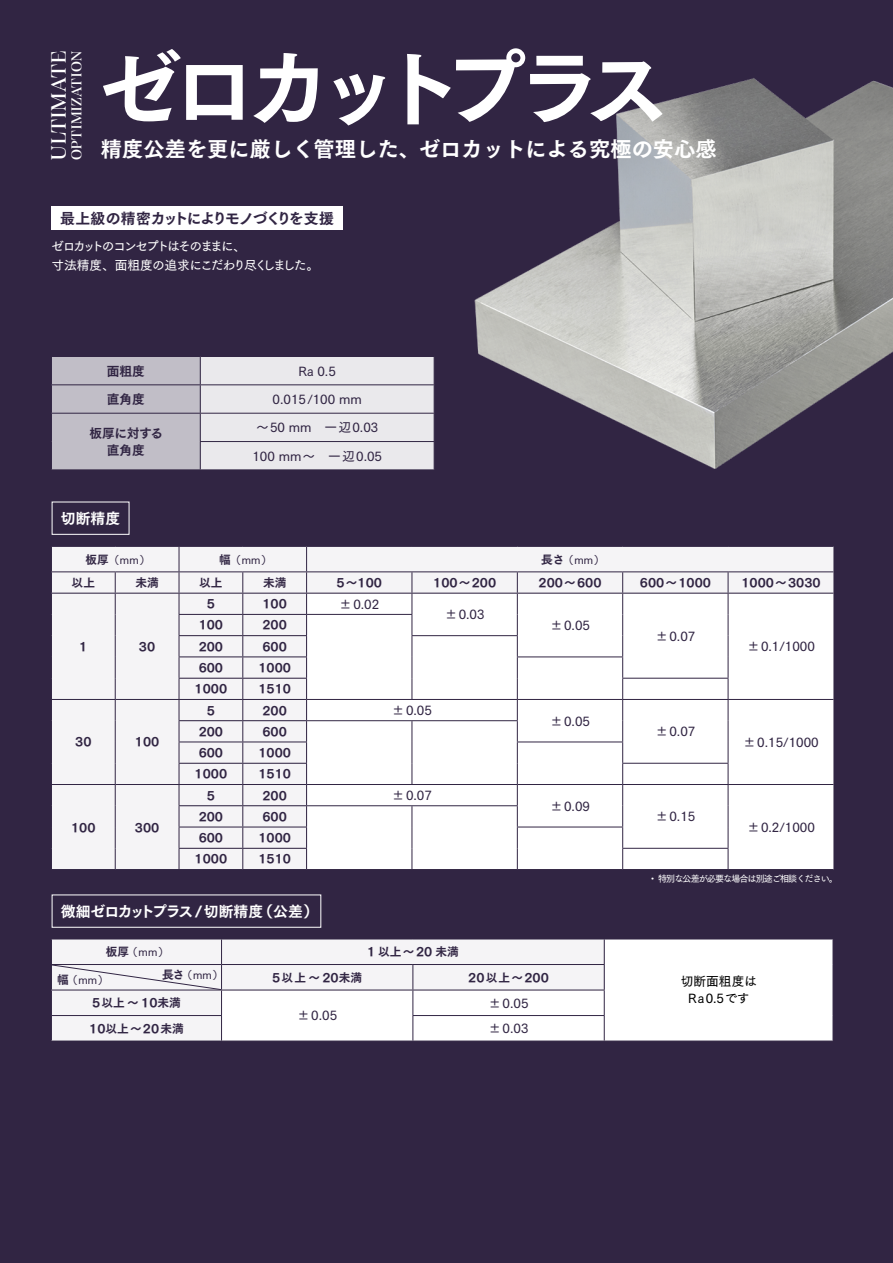
<style>
.page{position:relative;width:893px;height:1263px;background:#312543}
.page>*{position:absolute;margin:0;border:0;box-sizing:border-box;transform-origin:0 0}
.t1{font:82.95px "Tsuku Go Pro E";letter-spacing:-.165em;color:#fff}
.t2{font:21.3px "Tsuku Go Pro E";color:#fff}
.t3{font:21.3px "Cotford Var";letter-spacing:.05em;color:#fff}
.t4{font:14.85px "Tsuku Go Pro E";letter-spacing:-.095em;color:#312543}
.t5{font:14.85px "Tsuku Go Pro E";letter-spacing:-.06em;color:#fff}
.t6{font:14.85px "Tsuku Go Pro E";letter-spacing:-.005em;color:#fff}
.t7{font:14.55px "Cotford Var";letter-spacing:.05em;color:#fff}
.t8{font:12.75px "Tsuku Go Pro D";color:#312543}
.t9{font:12.75px/18.1px "Tsuku Go Pro D";letter-spacing:-.15em;color:#fff}
.t10{font:12.75px/17px "Tsuku Go Pro D";color:#000;text-align:center}
.t11{font:12.75px/17px "Tsuku Go Pro E";letter-spacing:-.02em;color:#312543;text-align:center}
.t12{font:12.75px "Tsuku Go Pro E";color:#312543}
.t13{font:11.7px "Tsuku Go Pro E";color:#312543}
.t14{font:10.65px "Tsuku Go Pro D";letter-spacing:-.1em;color:#312543}
.t15{font:9px "Tsuku Go Pro D";letter-spacing:-.1em;color:#fff}
.s1{font-family:"Tsuku Go Pro E";font-size:11.7px}
</style>
<div class="page">
<img style="left:464px;top:68px;width:429px;height:408px">
<svg style="left:51px;top:356px;width:384px;height:114px;background:#d2d0d7"></svg>
<hr style="left:200px;top:469px;width:235px;height:1px;background:#312543">
<hr style="left:51px;top:869px;width:64px;height:1px;background:#312543">
<hr style="left:115px;top:869px;width:64px;height:1px;background:#312543">
<hr style="left:728px;top:869px;width:105px;height:1px;background:#312543">
<hr style="left:307px;top:869px;width:105px;height:1px;background:#312543">
<hr style="left:412px;top:869px;width:105px;height:1px;background:#312543">
<hr style="left:517px;top:869px;width:106px;height:1px;background:#312543">
<hr style="left:179px;top:869px;width:64px;height:1px;background:#312543">
<hr style="left:243px;top:869px;width:64px;height:1px;background:#312543">
<svg style="left:51px;top:546px;width:782px;height:323px"></svg>
<hr style="left:623px;top:869px;width:105px;height:1px;background:#312543">
<svg style="left:605px;top:939px;width:228px;height:102px"></svg>
<hr style="left:51px;top:938px;width:171px;height:1px;background:#312543">
<hr style="left:222px;top:938px;width:191px;height:1px;background:#312543">
<hr style="left:413px;top:938px;width:191px;height:1px;background:#312543">
<hr style="left:604px;top:938px;width:229px;height:1px;background:#312543">
<svg style="left:833px;top:939px;width:1px;height:102px"></svg>
<hr style="left:604px;top:1041px;width:229px;height:1px;background:#312543">
<hr style="left:51px;top:1041px;width:171px;height:1px;background:#312543">
<hr style="left:222px;top:1041px;width:191px;height:1px;background:#312543">
<hr style="left:413px;top:1041px;width:191px;height:1px;background:#312543">
<svg style="left:51px;top:939px;width:554px;height:102px"></svg>
<div style="left:52px;top:206px;width:291px;height:24px;background:#fff"></div>
<h2 class="t3" style="left:44px;top:160px;width:111px;rotate:-90deg">ULTIMATE</h2>
<p class="t7" style="left:67px;top:160px;width:111px;rotate:-90deg">OPTIMIZATION</p>
<h1 class="t1" style="left:99px;top:14px;width:572px">ゼロカットプラス</h1>
<h2 class="t2" style="left:101px;top:130px;width:617px">精度公差を更に厳しく管理した、ゼロカットによる究極の安心感</h2>
<p class="t4" style="left:60px;top:205px;width:275px">最上級の精密カットによりモノづくりを支援</p>
<p class="t9" style="left:51px;top:236px;width:270px">ゼロカットのコンセプトはそのままに、<br>寸法精度、面粗度の追求にこだわり尽くしました。</p>
<p class="t12" style="left:107px;top:359px;width:40px">面粗度</p>
<p class="t8" style="left:299px;top:360px;width:39px">Ra 0.5</p>
<p class="t12" style="left:107px;top:388px;width:40px">直角度</p>
<p class="t8" style="left:273px;top:388px;width:91px">0.015/100 mm</p>
<p class="t11" style="left:90px;top:423px;width:75px">板厚に対する直角度</p>
<p class="t8" style="left:256px;top:417px;width:124px">～50 mm　一辺 0.03</p>
<p class="t8" style="left:252px;top:445px;width:131px">100 mm～　一辺0.05</p>
<p class="t6" style="left:61px;top:505px;width:61px">切断精度</p>
<p class="t14" style="left:86px;top:551px;width:66px"><span class="s1">板厚</span>（ｍｍ）</p>
<p class="t14" style="left:219px;top:551px;width:54px"><span class="s1">幅</span>（ｍｍ）</p>
<p class="t14" style="left:541px;top:551px;width:65px"><span class="s1">長さ</span>（ｍｍ）</p>
<p class="t13" style="left:72px;top:572px;width:25px">以上</p>
<p class="t13" style="left:135px;top:572px;width:25px">未満</p>
<p class="t13" style="left:199px;top:572px;width:25px">以上</p>
<p class="t13" style="left:263px;top:572px;width:25px">未満</p>
<p class="t13" style="left:337px;top:572px;width:47px">5～100</p>
<p class="t13" style="left:433px;top:572px;width:65px">100～200</p>
<p class="t13" style="left:538px;top:572px;width:65px">200～600</p>
<p class="t13" style="left:640px;top:572px;width:73px">600～1000</p>
<p class="t13" style="left:741px;top:572px;width:81px">1000～3030</p>
<p class="t13" style="left:79px;top:636px;width:10px">1</p>
<p class="t13" style="left:139px;top:636px;width:18px">30</p>
<p class="t13" style="left:75px;top:731px;width:18px">30</p>
<p class="t13" style="left:135px;top:731px;width:26px">100</p>
<p class="t13" style="left:71px;top:817px;width:26px">100</p>
<p class="t13" style="left:135px;top:817px;width:26px">300</p>
<p class="t13" style="left:207px;top:593px;width:10px">5</p>
<p class="t13" style="left:262px;top:593px;width:26px">100</p>
<p class="t8" style="left:339px;top:593px;width:41px">±0.02</p>
<p class="t13" style="left:199px;top:614px;width:26px">100</p>
<p class="t13" style="left:262px;top:614px;width:26px">200</p>
<p class="t13" style="left:199px;top:636px;width:26px">200</p>
<p class="t13" style="left:262px;top:636px;width:26px">600</p>
<p class="t13" style="left:199px;top:657px;width:26px">600</p>
<p class="t13" style="left:258px;top:657px;width:34px">1000</p>
<p class="t13" style="left:195px;top:678px;width:34px">1000</p>
<p class="t13" style="left:258px;top:678px;width:34px">1510</p>
<p class="t13" style="left:207px;top:700px;width:10px">5</p>
<p class="t13" style="left:262px;top:700px;width:26px">200</p>
<p class="t8" style="left:392px;top:699px;width:41px">±0.05</p>
<p class="t13" style="left:199px;top:721px;width:26px">200</p>
<p class="t13" style="left:262px;top:721px;width:26px">600</p>
<p class="t13" style="left:199px;top:742px;width:26px">600</p>
<p class="t13" style="left:258px;top:742px;width:34px">1000</p>
<p class="t13" style="left:195px;top:763px;width:34px">1000</p>
<p class="t13" style="left:258px;top:763px;width:34px">1510</p>
<p class="t13" style="left:207px;top:785px;width:10px">5</p>
<p class="t13" style="left:262px;top:785px;width:26px">200</p>
<p class="t8" style="left:392px;top:784px;width:41px">±0.07</p>
<p class="t13" style="left:199px;top:806px;width:26px">200</p>
<p class="t13" style="left:262px;top:806px;width:26px">600</p>
<p class="t13" style="left:199px;top:827px;width:26px">600</p>
<p class="t13" style="left:258px;top:827px;width:34px">1000</p>
<p class="t13" style="left:195px;top:848px;width:34px">1000</p>
<p class="t13" style="left:258px;top:848px;width:34px">1510</p>
<p class="t8" style="left:445px;top:604px;width:41px">±0.03</p>
<p class="t5" style="left:61px;top:898px;width:259px">微細ゼロカットプラス/切断精度（公差）</p>
<p class="t14" style="left:106px;top:943px;width:65px"><span class="s1">板厚</span> （ｍｍ）</p>
<p class="t13" style="left:367px;top:941px;width:93px">1 以上〜 20 未満</p>
<p class="t8" style="left:550px;top:614px;width:41px">±0.05</p>
<p class="t8" style="left:550px;top:710px;width:41px">±0.05</p>
<p class="t8" style="left:550px;top:795px;width:41px">±0.09</p>
<p class="t13" style="left:57px;top:969px;width:13px">幅</p>
<p class="t14" style="left:162px;top:965px;width:63px"><span class="s1">長さ</span> （ｍｍ）</p>
<p class="t14" style="left:67px;top:971px;width:43px">（ｍｍ）</p>
<p class="t13" style="left:272px;top:967px;width:91px">5以上～20未満</p>
<p class="t13" style="left:468px;top:967px;width:82px">20以上〜200</p>
<p class="t13" style="left:92px;top:992px;width:90px">5以上～ 10未満</p>
<p class="t8" style="left:489px;top:992px;width:41px">±0.05</p>
<p class="t8" style="left:297px;top:1005px;width:41px">±0.05</p>
<p class="t13" style="left:89px;top:1018px;width:96px">10以上～20未満</p>
<p class="t8" style="left:489px;top:1018px;width:41px">±0.03</p>
<p class="t8" style="left:655px;top:625px;width:41px">±0.07</p>
<p class="t8" style="left:655px;top:721px;width:41px">±0.07</p>
<p class="t8" style="left:655px;top:806px;width:41px">±0.15</p>
<p class="t8" style="left:747px;top:636px;width:69px">±0.1/1000</p>
<p class="t8" style="left:743px;top:731px;width:77px">±0.15/1000</p>
<p class="t8" style="left:747px;top:816px;width:69px">±0.2/1000</p>
<p class="t15" style="left:648px;top:871px;width:191px">・特別な公差が必要な場合は別途ご相談ください。</p>
<p class="t10" style="left:681px;top:972px;width:78px">切断面粗度は<br>Ra0.5です</p>
</div>
